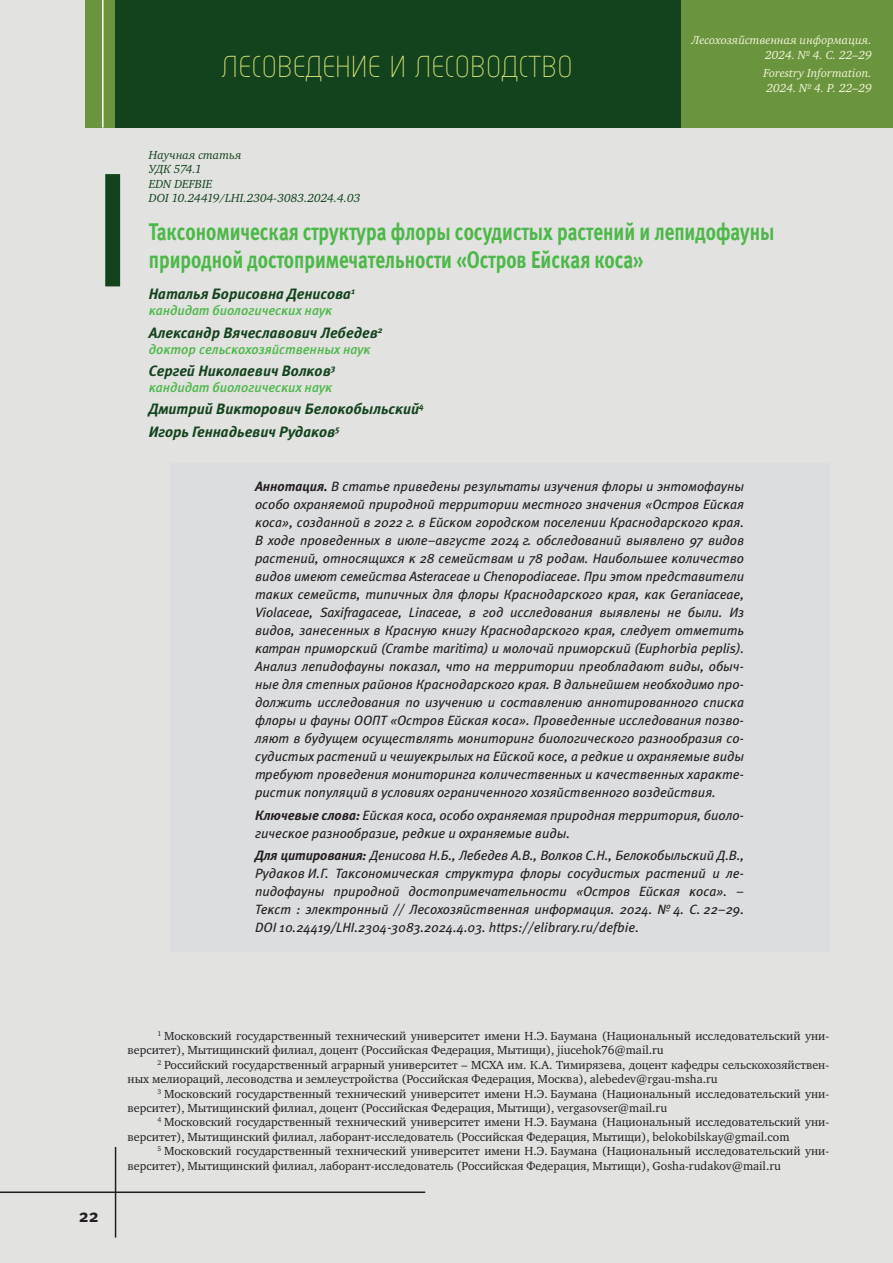
<style>
.page{position:relative;width:893px;height:1263px;background:#e2e2e1}
.page>*{position:absolute;margin:0;border:0;box-sizing:border-box;transform-origin:0 0}
.t1{font:36px "Magic C";color:#d7e378}
.t2{font:24px/28.8px "Meta Bold LFC";color:#4cb848;scale:.8 1}
.t3{font:18px "Meta Bold C";color:#231f20}
.t4{font:italic 15px/22.2px "Meta Bold C";color:#13431d}
.t5{font:italic 13.5px/18px "Meta Book C";color:#231f20;text-align:justify}
.t6{font:italic 13.5px "Meta Medium C";color:#4cb848}
.t7{font:12px/14.4px "Charter C";color:#231f20}
.t8{font:italic 12px/14.4px "Charter C";color:#f2f6d8;text-align:right}
.t9{font:italic 12px/14.4px "Charter C";color:#13431d}
.s1{font-family:"Meta Bold C"}
</style>
<div class="page">
<hr style="left:0;top:1191px;width:425px;height:2px;background:#231f20">
<hr style="left:115px;top:1147px;width:1px;height:90px;background:#231f20">
<div style="left:85px;top:0;width:808px;height:128px;background:#6b943e"></div>
<div style="left:115px;top:0;width:565px;height:128px;background:#13431d"></div>
<hr style="left:102px;top:0;width:2px;height:128px;background:#fff">
<div style="left:105px;top:174px;width:15px;height:112px;background:#13431d"></div>
<div style="left:170px;top:464px;width:659px;height:353px;background:#dcdddf"></div>
<div style="left:170px;top:792px;width:659px;height:65px;background:#dcdddf"></div>
<div style="left:170px;top:832px;width:659px;height:120px;background:#dcdddf"></div>
<h1 class="t1" style="left:222px;top:50px;width:352px">ЛЕСОВЕДЕНИЕ И ЛЕСОВОДСТВО</h1>
<p class="t8" style="left:692px;top:33px;width:181px">Лесохозяйственная информация.<br>2024. № 4. С. 22–29</p>
<p class="t8" style="left:763px;top:67px;width:110px;text-align:left">Forestry Information.<br>2024. № 4. Р. 22–29</p>
<p class="t9" style="left:149px;top:148px;width:213px">Научная статья<br>УДК 574.1<br>EDN DEFBIE<br>DOI 10.24419/LHI.2304-3083.2024.4.03</p>
<h2 class="t2" style="left:149px;top:217px;width:784px">Таксономическая структура флоры сосудистых растений и лепидофауны природной достопримечательности «Остров Ейская коса»</h2>
<p class="t4" style="left:149px;top:282px;width:208px">Наталья Борисовна Денисова<sup>1</sup></p>
<p class="t6" style="left:149px;top:303px;width:185px">кандидат биологических наук</p>
<p class="t4" style="left:149px;top:321px;width:235px">Александр Вячеславович Лебедев<sup>2</sup></p>
<p class="t6" style="left:149px;top:341px;width:223px">доктор сельскохозяйственных наук</p>
<p class="t4" style="left:149px;top:359px;width:188px">Сергей Николаевич Волков<sup>3</sup></p>
<p class="t6" style="left:149px;top:380px;width:185px">кандидат биологических наук</p>
<p class="t4" style="left:149px;top:398px;width:277px">Дмитрий Викторович Белокобыльский<sup>4<br></sup>Игорь Геннадьевич Рудаков<sup>5</sup></p>
<p class="t5" style="left:255px;top:478px;width:490px"><span class="s1">Аннотация.</span> В статье приведены результаты изучения флоры и энтомофауны особо охраняемой природной территории местного значения «Остров Ейская коса», созданной в 2022 г. в Ейском городском поселении Краснодарского края.<br>В ходе проведенных в июле–августе 2024 г. обследований выявлено 97 видов растений, относящихся к 28 семействам и 78 родам. Наибольшее количество видов имеют семейства Asteraceae и Chenopodiaceae. При этом представители таких семейств, типичных для флоры Краснодарского края, как Geraniaceae, Violaceae, Saxifragaceae, Linaceae, в год исследования выявлены не были. Из видов, занесенных в Красную книгу Краснодарского края, следует отметить катран приморский (Crambe maritima) и молочай приморский (Euphorbia peplis).<br>Анализ лепидофауны показал, что на территории преобладают виды, обыч&shy;ные для степных районов Краснодарского края. В дальнейшем необходимо про&shy;должить исследования по изучению и составлению аннотированного списка флоры и фауны ООПТ «Остров Ейская коса». Проведенные исследования позво&shy;ляют в будущем осуществлять мониторинг биологического разнообразия со&shy;судистых растений и чешуекрылых на Ейской косе, а редкие и охраняемые виды требуют проведения мониторинга количественных и качественных характе&shy;ристик популяций в условиях ограниченного хозяйственного воздействия.</p>
<p class="t5" style="left:255px;top:806px;width:490px"><span class="s1">Ключевые слова:</span> Ейская коса, особо охраняемая природная территория, биоло&shy;гическое разнообразие, редкие и охраняемые виды.</p>
<p class="t5" style="left:255px;top:846px;width:490px"><span class="s1">Для цитирования:</span> Денисова Н.Б., Лебедев А.В., Волков С.Н., Белокобыльский Д.В., Рудаков И.Г. Таксономическая структура флоры сосудистых растений и ле&shy;пидофауны природной достопримечательности «Остров Ейская коса». – Текст : электронный // Лесохозяйственная информация. 2024. № 4. С. 22–29.<br>DOI 10.24419/LHI.2304-3083.2024.4.03. https://elibrary.ru/defbie.</p>
<h3 class="t3" style="left:79px;top:1205px;width:21px">22</h3>
<p class="t7" style="left:128px;top:1029px;width:703px;text-indent:30px"><sup>1</sup> Московский государственный технический университет имени Н.Э. Баумана (Национальный исследовательский уни&shy;верситет), Мытищинский филиал, доцент (Российская Федерация, Мытищи), jiucehok76@mail.ru</p>
<p class="t7" style="left:128px;top:1058px;width:703px;text-indent:30px"><sup>2</sup> Российский государственный аграрный университет – МСХА им. К.А. Тимирязева, доцент кафедры сельскохозяйствен&shy;ных мелиораций, лесоводства и землеустройства (Российская Федерация, Москва), alebedev@rgau-msha.ru</p>
<p class="t7" style="left:128px;top:1086px;width:703px;text-indent:30px"><sup>3</sup> Московский государственный технический университет имени Н.Э. Баумана (Национальный исследовательский уни&shy;верситет), Мытищинский филиал, доцент (Российская Федерация, Мытищи), vergasovser@mail.ru</p>
<p class="t7" style="left:128px;top:1115px;width:703px;text-indent:30px"><sup>4</sup> Московский государственный технический университет имени Н.Э. Баумана (Национальный исследовательский уни&shy;верситет), Мытищинский филиал, лаборант-исследователь (Российская Федерация, Мытищи), belokobilskay@gmail.com</p>
<p class="t7" style="left:128px;top:1144px;width:703px;text-indent:30px"><sup>5</sup> Московский государственный технический университет имени Н.Э. Баумана (Национальный исследовательский уни&shy;верситет), Мытищинский филиал, лаборант-исследователь (Российская Федерация, Мытищи), Gosha-rudakov@mail.ru</p>
</div>
